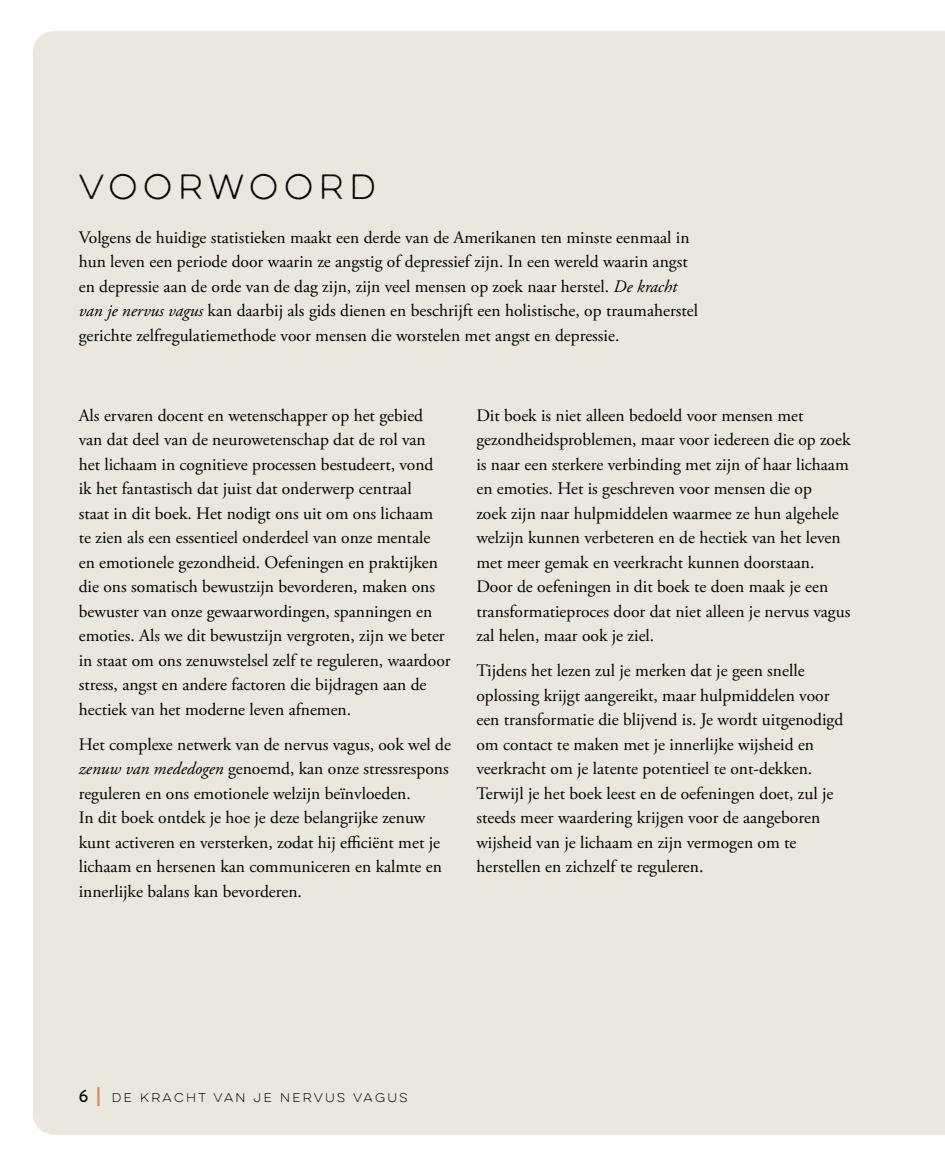
<style>
.page{position:relative;width:945px;height:1166px;background:#fff}
.page>*{position:absolute;margin:0;border:0;box-sizing:border-box;transform-origin:0 0}
.t1{font:31.5px "Lulo One";letter-spacing:-.02em;color:#000}
.t2{font:17.5px/24.5px "Adobe Garamond Pro";color:#000}
.t3{font:11.38px "Lulo One";color:#000}
.s1{font-style:italic}
.s2{font-family:"Brandon Grotesque";font-weight:500;font-size:17.5px}
.s3{font-weight:700;font-size:16.45px;color:#da8a6b}
</style>
<div class="page">
<div style="left:33px;top:31px;width:912px;height:1103px;background:#e9e7de"></div>
<h1 class="t1" style="left:79px;top:165px;width:305px">VOORWOORD</h1>
<p class="t2" style="left:79px;top:225px;width:621px">Volgens de huidige statistieken maakt een derde van de Amerikanen ten minste eenmaal in hun leven een periode door waarin ze angstig of depressief zijn. In een wereld waarin angst en depressie aan de orde van de dag zijn, zijn veel mensen op zoek naar herstel. <span class="s1">De kracht van je nervus vagus</span> kan daarbij als gids dienen en beschrijft een holistische, op traumaherstel gerichte zelfregulatiemethode voor mensen die worstelen met angst en depressie.</p>
<p class="t2" style="left:79px;top:403px;width:373px">Als ervaren docent en wetenschapper op het gebied van dat deel van de neurowetenschap dat de rol van het lichaam in cognitieve processen bestudeert, vond ik het fantastisch dat juist dat onderwerp centraal<br>staat in dit boek. Het nodigt ons uit om ons lichaam<br>te zien als een essentieel onderdeel van onze mentale en emotionele gezondheid. Oefeningen en praktijken die ons somatisch bewustzijn bevorderen, maken ons bewuster van onze gewaarwordingen, spanningen en emoties. Als we dit bewustzijn vergroten, zijn we beter in staat om ons zenuwstelsel zelf te reguleren, waardoor stress, angst en andere factoren die bijdragen aan de hectiek van het moderne leven afnemen.</p>
<p class="t2" style="left:79px;top:732px;width:374px">Het complexe netwerk van de nervus vagus, ook wel de <span class="s1">zenuw van mededogen</span> genoemd, kan onze stressrespons reguleren en ons emotionele welzijn beïnvloeden.<br>In dit boek ontdek je hoe je deze belangrijke zenuw kunt activeren en versterken, zodat hij efficiënt met je lichaam en hersenen kan communiceren en kalmte en innerlijke balans kan bevorderen.</p>
<p class="t2" style="left:476px;top:403px;width:376px">Dit boek is niet alleen bedoeld voor mensen met gezondheidsproblemen, maar voor iedereen die op zoek is naar een sterkere verbinding met zijn of haar lichaam en emoties. Het is geschreven voor mensen die op<br>zoek zijn naar hulpmiddelen waarmee ze hun algehele welzijn kunnen verbeteren en de hectiek van het leven met meer gemak en veerkracht kunnen doorstaan.<br>Door de oefeningen in dit boek te doen maak je een transformatieproces door dat niet alleen je nervus vagus zal helen, maar ook je ziel.</p>
<p class="t2" style="left:476px;top:659px;width:368px">Tijdens het lezen zul je merken dat je geen snelle oplossing krijgt aangereikt, maar hulpmiddelen voor een transformatie die blijvend is. Je wordt uitgenodigd om contact te maken met je innerlijke wijsheid en veerkracht om je latente potentieel te ont-dekken.<br>Terwijl je het boek leest en de oefeningen doet, zul je steeds meer waardering krijgen voor de aangeboren wijsheid van je lichaam en zijn vermogen om te herstellen en zichzelf te reguleren.</p>
<p class="t3" style="left:79px;top:1089px;width:332px"><span class="s2">6</span> <span class="s3">|</span> DE KRACHT VAN JE NERVUS VAGUS</p>
</div>
